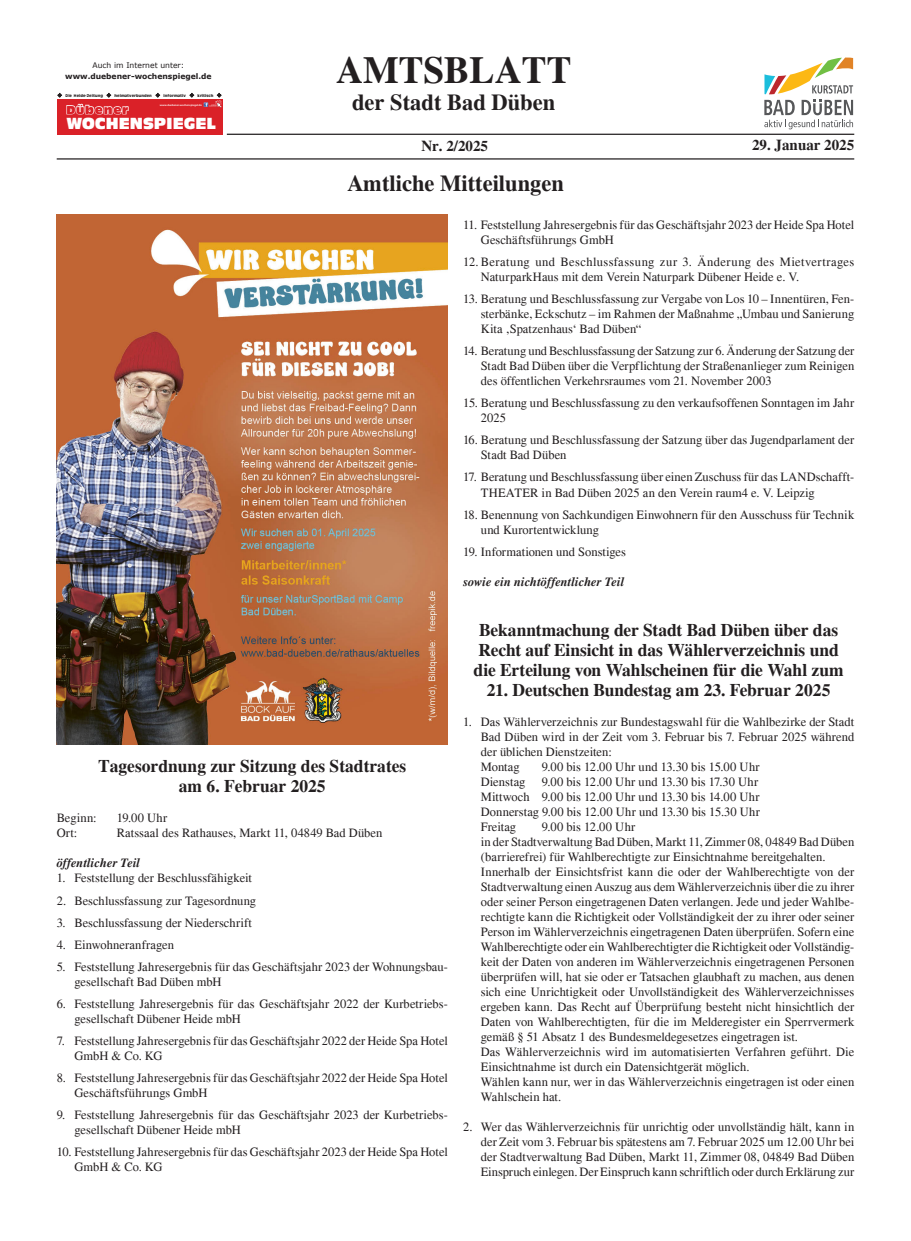
<style>
.page{position:relative;width:911px;height:1241px;background:#fff}
.page>*{position:absolute;margin:0;border:0;box-sizing:border-box;transform-origin:0 0}
.t1{font:700 37.5px "Times";color:#231f20}
.Überschrift_18_pt{font:700 22.5px "Times";color:#231f20}
.Fließtext{font:700 17.5px/20px "Times";color:#231f20}
.t2{font:700 15px "Times";color:#231f20}
.t3{font:14.88px "Antique Olive Compact";color:#fff}
.Fließtext-2{font:12.5px/15px "Times";color:#231f20}
.Fließtext-3{font:12.5px/15px "Times";letter-spacing:.025em;color:#231f20}
.Fließtext-4{font:italic 700 12.5px "Times";letter-spacing:.005em;color:#231f20}
.Fließtext-5{font:12.5px "Times";letter-spacing:.03em;color:#231f20}
.t4{font:10.62px "Antique Olive Compact";letter-spacing:.08em;color:#da2128}
.Veranstaltungen{font:700 7.62px "Verdana";color:#231f20}
.Veranstaltungen-2{font:7.62px "Verdana";color:#231f20}
.t5{font:700 3.62px "Antique Olive";letter-spacing:.015em;color:#231f20}
.t6{font:700 2.62px "Frutiger";color:#fff}
.s1{font-family:"Mini Pics Classic";font-weight:400;font-size:4.62px}
</style>
<div class="page">
<svg style="left:764px;top:57px;width:89px;height:37px"></svg>
<svg style="left:764px;top:100px;width:89px;height:29px"></svg>
<hr style="left:227px;top:134px;width:627px;height:1px;background:#231f20">
<hr style="left:57px;top:158px;width:797px;height:1px;background:#231f20">
<div style="left:57px;top:99px;width:166px;height:35px;background:#da2128"></div>
<svg style="left:58px;top:93px;width:71px;height:22px"></svg>
<svg style="left:156px;top:93px;width:4px;height:4px"></svg>
<svg style="left:190px;top:93px;width:4px;height:4px"></svg>
<svg style="left:204px;top:93px;width:17px;height:14px"></svg>
<img style="left:57px;top:214px;width:391px;height:530px">
<p class="Veranstaltungen-2" style="left:93px;top:60px;width:93px">Auch im Internet unter:</p>
<p class="Veranstaltungen" style="left:65px;top:71px;width:148px">www.duebener-wochenspiegel.de</p>
<p class="t4" style="left:66px;top:102px;width:63px">Dübener</p>
<p class="t3" style="left:66px;top:113px;width:151px">WOCHENSPIEGEL</p>
<p class="t5" style="left:58px;top:93px;width:165px"><span class="s1">:</span> Die Heide-Zeitung <span class="s1">:</span> heimatverbunden <span class="s1">:</span> informativ <span class="s1">:</span> kritisch <span class="s1">:</span></p>
<p class="t6" style="left:160px;top:104px;width:44px">www.duebener-wochenspiegel.de</p>
<p class="t1" style="left:336px;top:47px;width:237px">AMTSBLATT</p>
<p class="Überschrift_18_pt" style="left:352px;top:88px;width:205px">der Stadt Bad Düben</p>
<p class="t2" style="left:421px;top:137px;width:68px">Nr. 2/2025</p>
<p class="t2" style="left:752px;top:136px;width:104px">29. Januar 2025</p>
<p class="Überschrift_18_pt" style="left:347px;top:169px;width:218px">Amtliche Mitteilungen</p>
<p class="Fließtext" style="left:98px;top:756px;width:310px">Tagesordnung zur Sitzung des Stadtrates</p>
<p class="Fließtext" style="left:179px;top:776px;width:148px">am 6. Februar 2025</p>
<p class="Fließtext-2" style="left:57px;top:810px;width:42px">Beginn:</p>
<p class="Fließtext-2" style="left:117px;top:810px;width:52px">19.00 Uhr</p>
<p class="Fließtext-2" style="left:57px;top:825px;width:22px">Ort:</p>
<p class="Fließtext-2" style="left:117px;top:825px;width:267px">Ratssaal des Rathauses, Markt 11, 04849 Bad Düben</p>
<p class="Fließtext-4" style="left:57px;top:855px;width:85px">öffentlicher Teil</p>
<p class="Fließtext-2" style="left:57px;top:870px;width:197px">1. Feststellung der Beschlussfähigkeit</p>
<p class="Fließtext-2" style="left:57px;top:892px;width:201px">2. Beschlussfassung zur Tagesordnung</p>
<p class="Fließtext-2" style="left:57px;top:914px;width:197px">3. Beschlussfassung der Niederschrift</p>
<p class="Fließtext-2" style="left:57px;top:936px;width:119px">4. Einwohneranfragen</p>
<p class="Fließtext-2" style="left:74px;top:958px;width:375px;text-indent:-18px">5. Feststellung Jahresergebnis für das Geschäftsjahr 2023 der Wohnungsbau&shy;gesellschaft Bad Düben mbH</p>
<p class="Fließtext-2" style="left:74px;top:996px;width:375px;text-indent:-18px">6. Feststellung Jahresergebnis für das Geschäftsjahr 2022 der Kurbetriebs&shy;gesellschaft Dübener Heide mbH</p>
<p class="Fließtext-2" style="left:74px;top:1033px;width:375px;text-indent:-18px">7. Feststellung Jahresergebnis für das Geschäftsjahr 2022 der Heide Spa Hotel<br>GmbH &amp; Co. KG</p>
<p class="Fließtext-2" style="left:74px;top:1070px;width:375px;text-indent:-18px">8. Feststellung Jahresergebnis für das Geschäftsjahr 2022 der Heide Spa Hotel<br>Geschäftsführungs GmbH</p>
<p class="Fließtext-2" style="left:74px;top:1107px;width:375px;text-indent:-18px">9. Feststellung Jahresergebnis für das Geschäftsjahr 2023 der Kurbetriebs&shy;gesellschaft Dübener Heide mbH</p>
<p class="Fließtext-2" style="left:74px;top:1144px;width:375px;text-indent:-18px">10. Feststellung Jahresergebnis für das Geschäftsjahr 2023 der Heide Spa Hotel<br>GmbH &amp; Co. KG</p>
<p class="Fließtext-2" style="left:481px;top:217px;width:375px;text-indent:-18px">11. Feststellung Jahresergebnis für das Geschäftsjahr 2023 der Heide Spa Hotel<br>Geschäftsführungs GmbH</p>
<p class="Fließtext-3" style="left:481px;top:254px;width:375px;text-indent:-18px">12. Beratung und Beschlussfassung zur 3. Änderung des Mietvertrages<br>NaturparkHaus mit dem Verein Naturpark Dübener Heide e. V.</p>
<p class="Fließtext-2" style="left:481px;top:291px;width:375px;text-align:justify;text-indent:-18px">13. Beratung und Beschlussfassung zur Vergabe von Los 10 – Innentüren, Fen&shy;sterbänke, Eckschutz – im Rahmen der Maßnahme „Umbau und Sanierung Kita ‚Spatzenhaus‘ Bad Düben“</p>
<p class="Fließtext-2" style="left:481px;top:343px;width:375px;text-align:justify;text-indent:-18px">14. Beratung und Beschlussfassung der Satzung zur 6. Änderung der Satzung der Stadt Bad Düben über die Verpflichtung der Straßenanlieger zum Reinigen des öffentlichen Verkehrsraumes vom 21. November 2003</p>
<p class="Fließtext-2" style="left:481px;top:395px;width:375px;text-indent:-18px">15. Beratung und Beschlussfassung zu den verkaufsoffenen Sonntagen im Jahr<br>2025</p>
<p class="Fließtext-2" style="left:481px;top:432px;width:375px;text-indent:-18px">16. Beratung und Beschlussfassung der Satzung über das Jugendparlament der<br>Stadt Bad Düben</p>
<p class="Fließtext-2" style="left:481px;top:469px;width:374px;text-indent:-18px">17. Beratung und Beschlussfassung über einen Zuschuss für das LANDschafft-<br>THEATER in Bad Düben 2025 an den Verein raum4 e. V. Leipzig</p>
<p class="Fließtext-2" style="left:481px;top:506px;width:375px;text-indent:-18px">18. Benennung von Sachkundigen Einwohnern für den Ausschuss für Technik und Kurortentwicklung</p>
<p class="Fließtext-2" style="left:463px;top:544px;width:164px">19. Informationen und Sonstiges</p>
<p class="Fließtext-4" style="left:463px;top:574px;width:163px">sowie ein nichtöffentlicher Teil</p>
<p class="Fließtext" style="left:478px;top:619px;width:362px">Bekanntmachung der Stadt Bad Düben über das<br>Recht auf Einsicht in das Wählerverzeichnis und</p>
<p class="Fließtext" style="left:473px;top:659px;width:372px">die Erteilung von Wahlscheinen für die Wahl zum</p>
<p class="Fließtext" style="left:487px;top:679px;width:345px">21. Deutschen Bundestag am 23. Februar 2025</p>
<p class="Fließtext-2" style="left:481px;top:714px;width:375px;text-align:justify;text-indent:-18px">1. Das Wählerverzeichnis zur Bundestagswahl für die Wahlbezirke der Stadt Bad Düben wird in der Zeit vom 3. Februar bis 7. Februar 2025 während der üblichen Dienstzeiten:</p>
<p class="Fließtext-2" style="left:481px;top:759px;width:40px">Montag</p>
<p class="Fließtext-2" style="left:542px;top:759px;width:219px">9.00 bis 12.00 Uhr und 13.30 bis 15.00 Uhr</p>
<p class="Fließtext-2" style="left:481px;top:774px;width:46px">Dienstag</p>
<p class="Fließtext-2" style="left:542px;top:774px;width:218px">9.00 bis 12.00 Uhr und 13.30 bis 17.30 Uhr</p>
<p class="Fließtext-2" style="left:481px;top:789px;width:280px">Mittwoch 9.00 bis 12.00 Uhr und 13.30 bis 14.00 Uhr</p>
<p class="Fließtext-2" style="left:481px;top:804px;width:281px">Donnerstag 9.00 bis 12.00 Uhr und 13.30 bis 15.30 Uhr</p>
<p class="Fließtext-2" style="left:481px;top:819px;width:37px">Freitag</p>
<p class="Fließtext-5" style="left:542px;top:819px;width:95px">9.00 bis 12.00 Uhr</p>
<p class="Fließtext-2" style="left:481px;top:834px;width:375px">in der Stadtverwaltung Bad Düben, Markt 11, Zimmer 08, 04849 Bad Düben (barrierefrei) für Wahlberechtigte zur Einsichtnahme bereitgehalten.</p>
<p class="Fließtext-2" style="left:481px;top:864px;width:375px;text-align:justify">Innerhalb der Einsichtsfrist kann die oder der Wahlberechtigte von der Stadtverwaltung einen Auszug aus dem Wählerverzeichnis über die zu ihrer oder seiner Person eingetragenen Daten verlangen. Jede und jeder Wahlbe&shy;rechtigte kann die Richtigkeit oder Vollständigkeit der zu ihrer oder seiner Person im Wählerverzeichnis eingetragenen Daten überprüfen. Sofern eine Wahlberechtigte oder ein Wahlberechtigter die Richtigkeit oder Vollständig&shy;keit der Daten von anderen im Wählerverzeichnis eingetragenen Personen überprüfen will, hat sie oder er Tatsachen glaubhaft zu machen, aus denen sich eine Unrichtigkeit oder Unvollständigkeit des Wählerverzeichnisses ergeben kann. Das Recht auf Überprüfung besteht nicht hinsichtlich der Daten von Wahlberechtigten, für die im Melderegister ein Sperrvermerk gemäß § 51 Absatz 1 des Bundesmeldegesetzes eingetragen ist.</p>
<p class="Fließtext-2" style="left:481px;top:1044px;width:375px">Das Wählerverzeichnis wird im automatisierten Verfahren geführt. Die<br>Einsichtnahme ist durch ein Datensichtgerät möglich.</p>
<p class="Fließtext-2" style="left:481px;top:1074px;width:375px">Wählen kann nur, wer in das Wählerverzeichnis eingetragen ist oder einen<br>Wahlschein hat.</p>
<p class="Fließtext-2" style="left:481px;top:1119px;width:375px;text-align:justify;text-indent:-18px">2. Wer das Wählerverzeichnis für unrichtig oder unvollständig hält, kann in der Zeit vom 3. Februar bis spätestens am 7. Februar 2025 um 12.00 Uhr bei der Stadtverwaltung Bad Düben, Markt 11, Zimmer 08, 04849 Bad Düben Einspruch einlegen. Der Einspruch kann schriftlich oder durch Erklärung zur</p>
</div>
